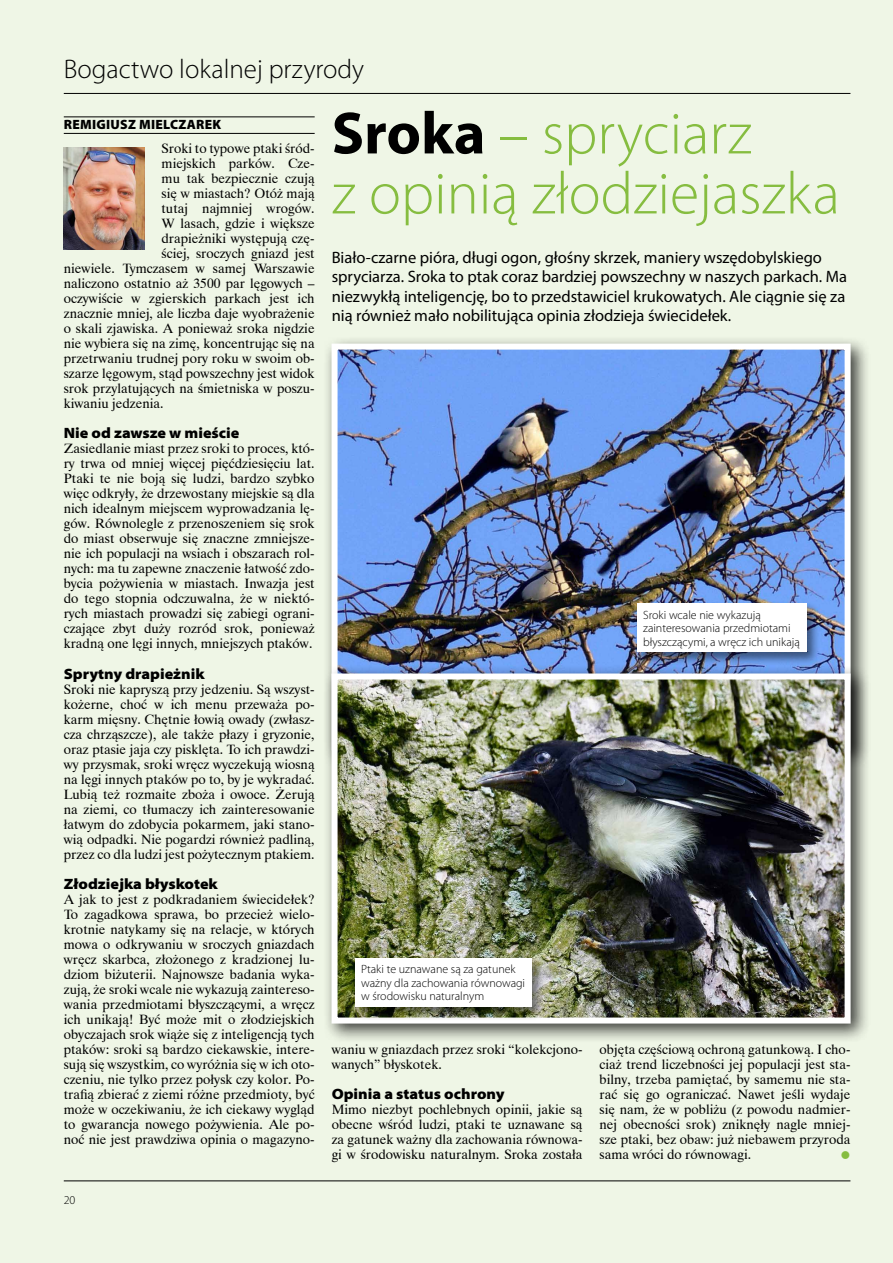
<style>
.page{position:relative;width:893px;height:1263px;background:#eff6e6}
.page>*{position:absolute;margin:0;border:0;box-sizing:border-box;transform-origin:0 0}
.t1{font:300 60px/60px "Myriad Pro";color:#86bd40}
.t2{font:300 27px "Myriad Pro";color:#000}
.t3{font:16.5px/19.5px "Myriad Pro";color:#000}
.t4{font:900 semi-expanded 15px "Myriad Pro";color:#000}
.t5{font:13.5px/15px "Dutch 801 BT";color:#000;text-align:justify}
.t6{font:900 13.5px "Myriad Pro";letter-spacing:.02em;color:#000}
.t7{font:13.5px "Wingdings";color:#86bd40}
.t8{font:300 12px/13.5px "Myriad Pro";color:#000}
.s1{font-weight:700;color:#000}
</style>
<div class="page">
<hr style="left:64px;top:1180px;width:786px;height:1px;background:#000">
<hr style="left:64px;top:93px;width:786px;height:1px;background:#000">
<hr style="left:64px;top:117px;width:251px;height:1px;background:#000">
<hr style="left:64px;top:133px;width:251px;height:1px;background:#000">
<img style="left:64px;top:148px;width:81px;height:102px">
<div style="left:323px;top:335px;width:548px;height:435px;background:#000;opacity:.75"></div>
<img style="left:329px;top:341px;width:525px;height:324px">
<div style="left:323px;top:665px;width:548px;height:379px;background:#000;opacity:.75"></div>
<img style="left:329px;top:670px;width:525px;height:356px">
<div style="left:634px;top:601px;width:186px;height:66px;background:#000;opacity:.5"></div>
<div style="left:637px;top:603px;width:169px;height:49px;background:#fff"></div>
<div style="left:352px;top:955px;width:194px;height:66px;background:#000;opacity:.5"></div>
<div style="left:355px;top:958px;width:176px;height:48px;background:#fff"></div>
<h2 class="t2" style="left:64px;top:54px;width:302px">Bogactwo lokalnej przyrody</h2>
<h1 class="t1" style="left:332px;top:104px;width:510px"><span class="s1">Sroka</span> – spryciarz<br>z opinią złodziejaszka</h1>
<p class="t3" style="left:332px;top:247px;width:517px">Biało-czarne pióra, długi ogon, głośny skrzek, maniery wszędobylskiego spryciarza. Sroka to ptak coraz bardziej powszechny w naszych parkach. Ma niezwykłą inteligencję, bo to przedstawiciel krukowatych. Ale ciągnie się za nią również mało nobilitująca opinia złodzieja świecidełek.</p>
<p class="t6" style="left:64px;top:117px;width:159px">REMIGIUSZ MIELCZAREK</p>
<p class="t5" style="left:162px;top:141px;width:155px">Sroki to typowe ptaki śród-</p>
<p class="t5" style="left:162px;top:156px;width:155px">miejskich parków. Cze-</p>
<p class="t5" style="left:162px;top:171px;width:155px">mu tak bezpiecznie czują</p>
<p class="t5" style="left:162px;top:186px;width:155px">się w miastach? Otóż mają</p>
<p class="t5" style="left:162px;top:201px;width:155px">tutaj najmniej wrogów.</p>
<p class="t5" style="left:162px;top:216px;width:155px">W lasach, gdzie i większe</p>
<p class="t5" style="left:162px;top:231px;width:155px">drapieżniki występują czę-</p>
<p class="t5" style="left:162px;top:246px;width:155px">ściej, sroczych gniazd jest</p>
<p class="t5" style="left:64px;top:261px;width:252px">niewiele. Tymczasem w samej Warszawie</p>
<p class="t5" style="left:64px;top:276px;width:252px">naliczono ostatnio aż 3500 par lęgowych –</p>
<p class="t5" style="left:64px;top:291px;width:252px">oczywiście w zgierskich parkach jest ich</p>
<p class="t5" style="left:64px;top:306px;width:252px">znacznie mniej, ale liczba daje wyobrażenie</p>
<p class="t5" style="left:64px;top:321px;width:252px">o skali zjawiska. A ponieważ sroka nigdzie</p>
<p class="t5" style="left:64px;top:336px;width:252px">nie wybiera się na zimę, koncentrując się na</p>
<p class="t5" style="left:64px;top:351px;width:252px">przetrwaniu trudnej pory roku w swoim ob-</p>
<p class="t5" style="left:64px;top:366px;width:252px">szarze lęgowym, stąd powszechny jest widok</p>
<p class="t5" style="left:64px;top:381px;width:252px">srok przylatujących na śmietniska w poszu-</p>
<p class="t5" style="left:64px;top:396px;width:101px">kiwaniu jedzenia.</p>
<p class="t4" style="left:64px;top:425px;width:177px">Nie od zawsze w mieście</p>
<p class="t5" style="left:64px;top:441px;width:252px">Zasiedlanie miast przez sroki to proces, któ&shy;ry trwa od mniej więcej pięćdziesięciu lat.<br>Ptaki te nie boją się ludzi, bardzo szybko więc odkryły, że drzewostany miejskie są dla nich idealnym miejscem wyprowadzania lę&shy;gów. Równolegle z przenoszeniem się srok do miast obserwuje się znaczne zmniejsze&shy;nie ich populacji na wsiach i obszarach rol&shy;nych: ma tu zapewne znaczenie łatwość zdo&shy;bycia pożywienia w miastach. Inwazja jest do tego stopnia odczuwalna, że w niektó&shy;rych miastach prowadzi się zabiegi ograni&shy;czające zbyt duży rozród srok, ponieważ kradną one lęgi innych, mniejszych ptaków.</p>
<p class="t4" style="left:64px;top:665px;width:142px">Sprytny drapieżnik</p>
<p class="t5" style="left:64px;top:681px;width:252px">Sroki nie kapryszą przy jedzeniu. Są wszyst&shy;kożerne, choć w ich menu przeważa po&shy;karm mięsny. Chętnie łowią owady (zwłasz&shy;cza chrząszcze), ale także płazy i gryzonie, oraz ptasie jaja czy pisklęta. To ich prawdzi&shy;wy przysmak, sroki wręcz wyczekują wiosną na lęgi innych ptaków po to, by je wykradać.<br>Lubią też rozmaite zboża i owoce. Żerują na ziemi, co tłumaczy ich zainteresowanie łatwym do zdobycia pokarmem, jaki stano&shy;wią odpadki. Nie pogardzi również padliną, przez co dla ludzi jest pożytecznym ptakiem.</p>
<p class="t4" style="left:64px;top:875px;width:156px">Złodziejka błyskotek</p>
<p class="t5" style="left:64px;top:891px;width:252px">A jak to jest z podkradaniem świecidełek?<br>To zagadkowa sprawa, bo przecież wielo&shy;krotnie natykamy się na relacje, w których mowa o odkrywaniu w sroczych gniazdach wręcz skarbca, złożonego z kradzionej lu&shy;dziom biżuterii. Najnowsze badania wyka&shy;zują, że sroki wcale nie wykazują zaintereso&shy;wania przedmiotami błyszczącymi, a wręcz ich unikają! Być może mit o złodziejskich obyczajach srok wiąże się z inteligencją tych ptaków: sroki są bardzo ciekawskie, intere&shy;sują się wszystkim, co wyróżnia się w ich oto&shy;czeniu, nie tylko przez połysk czy kolor. Po&shy;trafią zbierać z ziemi różne przedmioty, być może w oczekiwaniu, że ich ciekawy wygląd to gwarancja nowego pożywienia. Ale po&shy;noć nie jest prawdziwa opinia o magazyno-</p>
<p class="t8" style="left:643px;top:608px;width:158px">Sroki wcale nie wykazują zainteresowania przedmiotami błyszczącymi, a wręcz ich unikają</p>
<p class="t8" style="left:361px;top:962px;width:166px">Ptaki te uznawane są za gatunek ważny dla zachowania równowagi w środowisku naturalnym</p>
<p class="t5" style="left:600px;top:1041px;width:252px">objęta częściową ochroną gatunkową. I cho&shy;ciaż trend liczebności jej populacji jest sta&shy;bilny, trzeba pamiętać, by samemu nie sta&shy;rać się go ograniczać. Nawet jeśli wydaje się nam, że w pobliżu (z powodu nadmier&shy;nej obecności srok) zniknęły nagle mniej&shy;sze ptaki, bez obaw: już niebawem przyroda sama wróci do równowagi.</p>
<p class="t5" style="left:332px;top:1041px;width:252px">waniu w gniazdach przez sroki “kolekcjono&shy;wanych” błyskotek.</p>
<p class="t4" style="left:332px;top:1085px;width:174px">Opinia a status ochrony</p>
<p class="t5" style="left:332px;top:1101px;width:252px">Mimo niezbyt pochlebnych opinii, jakie są obecne wśród ludzi, ptaki te uznawane są za gatunek ważny dla zachowania równowa&shy;gi w środowisku naturalnym. Sroka została</p>
<p class="t7" style="left:840px;top:1148px;width:12px">●</p>
<p class="t8" style="left:64px;top:1193px;width:13px">20</p>
</div>
